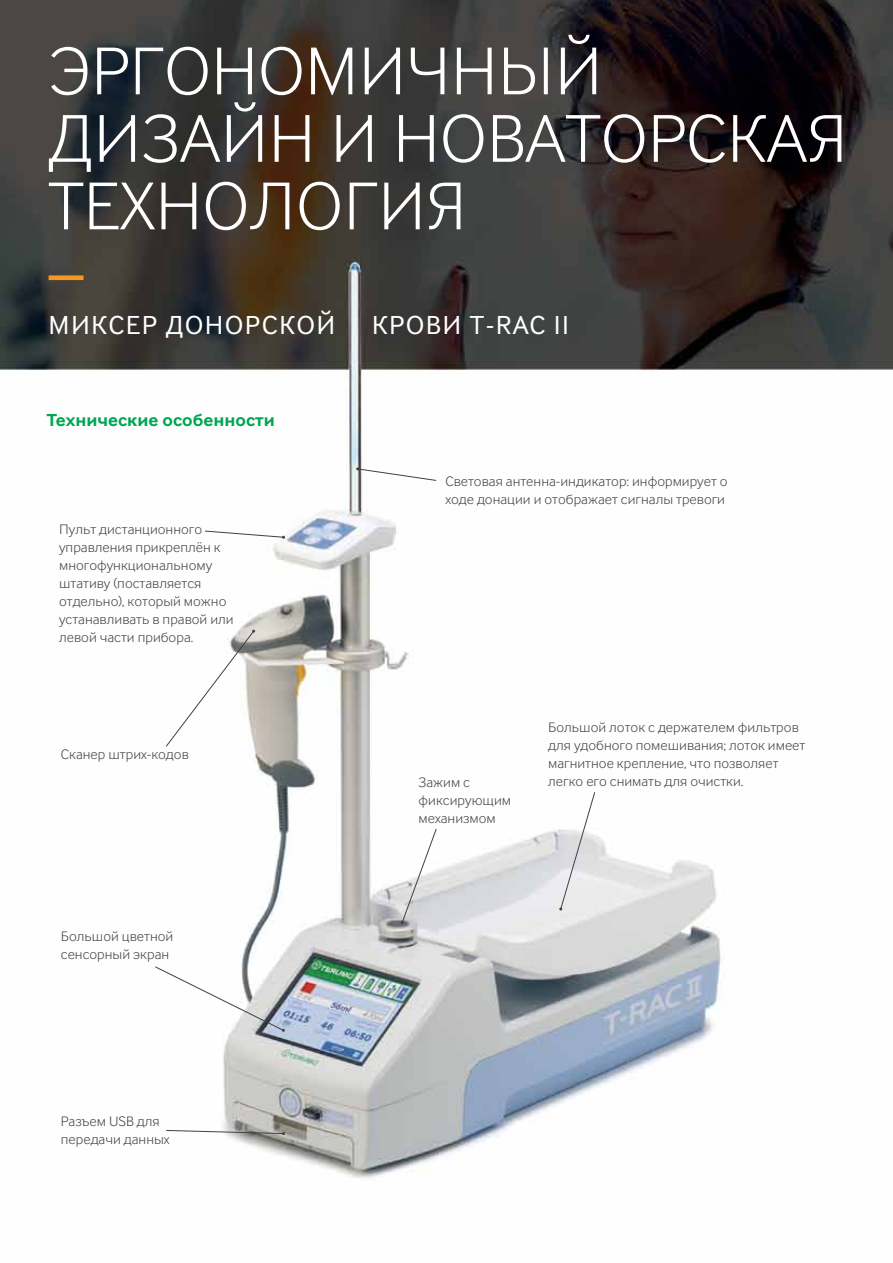
<style>
.page{position:relative;width:893px;height:1263px;background:#fff}
.page>*{position:absolute;margin:0;border:0;box-sizing:border-box;transform-origin:0 0}
.t1{font:300 70.05px/67.5px "Terumo BCT";color:#fff}
.t2{font:27px "Terumo BCT";letter-spacing:.05em;color:#fff}
.Subtitel{font:700 18px "Terumo BCT";color:#00a651}
.t3{font:300 14.25px/18px "Terumo BCT";color:#414042}
</style>
<div class="page">
<img style="left:0;top:0;width:893px;height:1178px">
<div style="left:49px;top:275px;width:35px;height:5px;background:#f8971d"></div>
<svg style="left:559px;top:791px;width:37px;height:119px"></svg>
<svg style="left:204px;top:530px;width:81px;height:9px"></svg>
<svg style="left:356px;top:467px;width:81px;height:14px"></svg>
<svg style="left:401px;top:828px;width:36px;height:96px"></svg>
<svg style="left:154px;top:966px;width:131px;height:66px"></svg>
<svg style="left:165px;top:1130px;width:120px;height:5px"></svg>
<svg style="left:165px;top:630px;width:90px;height:117px"></svg>
<p class="t1" style="left:49px;top:37px;width:801px">ЭРГОНОМИЧНЫЙ<br>ДИЗАЙН И НОВАТОРСКАЯ<br>ТЕХНОЛОГИЯ</p>
<p class="t2" style="left:49px;top:309px;width:288px">МИКСЕР ДОНОРСКОЙ</p>
<p class="t2" style="left:372px;top:309px;width:199px">КРОВИ T-RAC II</p>
<p class="Subtitel" style="left:47px;top:410px;width:229px">Технические особенности</p>
<p class="t3" style="left:59px;top:520px;width:176px">Пульт дистанционного управления прикреплён к многофункциональному штативу (поставляется отдельно), который можно устанавливать в правой или левой части прибора.</p>
<p class="t3" style="left:61px;top:745px;width:129px">Сканер штрих-кодов</p>
<p class="t3" style="left:61px;top:927px;width:114px">Большой цветной сенсорный экран</p>
<p class="t3" style="left:61px;top:1112px;width:110px">Разъем USB для передачи данных</p>
<p class="t3" style="left:445px;top:472px;width:284px">Световая антенна-индикатор: информирует о ходе донации и отображает сигналы тревоги</p>
<p class="t3" style="left:419px;top:773px;width:94px">Зажим с фиксирующим механизмом</p>
<p class="t3" style="left:548px;top:718px;width:259px">Большой лоток с держателем фильтров для удобного помешивания; лоток имеет магнитное крепление, что позволяет легко его снимать для очистки.</p>
</div>
